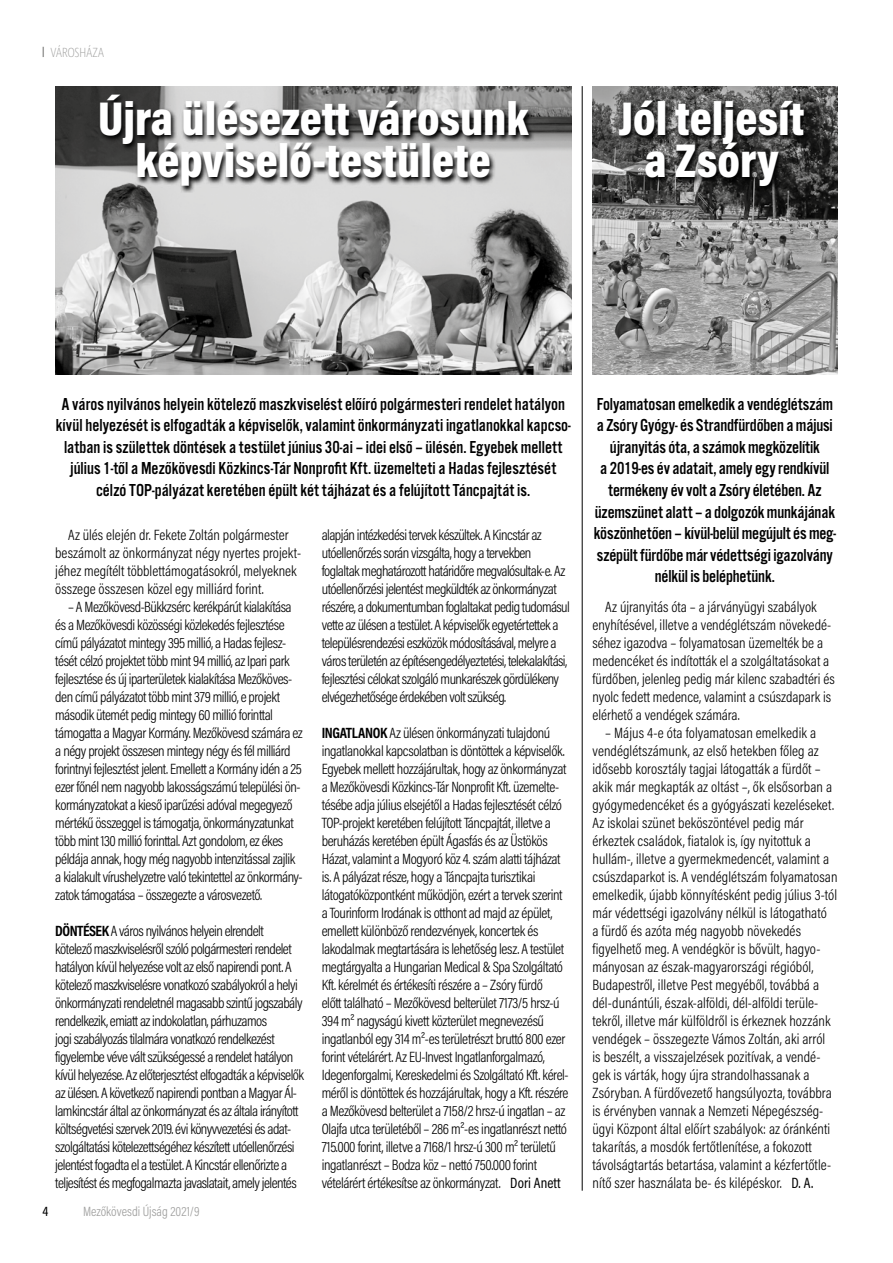
<style>
.page{position:relative;width:893px;height:1263px;background:#fff}
.page>*{position:absolute;margin:0;border:0;box-sizing:border-box;transform-origin:0 0}
.t1{font:900 48px/42px "Acumin Pro Cond";color:#fff;text-align:center}
.t2{font:18px/21.6px "Alternate Got No 3 D";color:#000;text-align:center}
.t3{font:300 15px/18px "Acumin Pro Cond";letter-spacing:-.025em;color:#000}
.t4{font:300 15px/18px "Acumin Pro Cond";letter-spacing:.005em;color:#000}
.t5{font:300 15px/18px "Acumin Pro Cond";color:#000}
.t6{font:300 13.5px "Acumin Pro Cond";color:#9d9d9c}
.t7{font:200 13.5px "Ingra Cd";letter-spacing:-.03em;color:#9d9d9c}
.t8{font:500 13.5px "Acumin Pro Cond";color:#000}
.s1{font-weight:700}
.s2{font-weight:400}
</style>
<div class="page">
<img style="left:592px;top:86px;width:246px;height:288px">
<img style="left:55px;top:86px;width:516px;height:289px">
<svg style="left:98px;top:93px;width:437px;height:100px;background:#767676"></svg>
<hr style="left:582px;top:86px;width:1px;height:1105px;background:#000">
<svg style="left:617px;top:100px;width:194px;height:94px;background:#363635"></svg>
<p class="t7" style="left:50px;top:44px;width:56px">VÁROSHÁZA</p>
<h1 class="t1" style="left:98px;top:96px;width:432px">Újra ülésezett városunk képviselő-testülete</h1>
<h1 class="t1" style="left:618px;top:96px;width:188px">Jól teljesít a Zsóry</h1>
<p class="t2" style="left:56px;top:393px;width:516px">A város nyilvános helyein kötelező maszkviselést előíró polgármesteri rendelet hatályon kívül helyezését is elfogadták a képviselők, valamint önkormányzati ingatlanokkal kapcso&shy;latban is születtek döntések a testület június 30-ai – idei első – ülésén. Egyebek mellett július 1-től a Mezőkövesdi Közkincs-Tár Nonprofit Kft. üzemelteti a Hadas fejlesztését célzó TOP-pályázat keretében épült két tájházat és a felújított Táncpajtát is.</p>
<p class="t5" style="left:55px;top:526px;width:247px;text-indent:13px">Az ülés elején dr. Fekete Zoltán polgármester beszámolt az önkormányzat négy nyertes projekt&shy;jéhez megítélt többlettámogatásokról, melyeknek összege összesen közel egy milliárd forint.</p>
<p class="t3" style="left:55px;top:598px;width:249px;text-indent:13px">– A Mezőkövesd-Bükkzsérc kerékpárút kialakítása és a Mezőkövesdi közösségi közlekedés fejlesztése című pályázatot mintegy 395 millió, a Hadas fejlesz&shy;tését célzó projektet több mint 94 millió, az Ipari park fejlesztése és új iparterületek kialakítása Mezőköves&shy;den című pályázatot több mint 379 millió, e projekt második ütemét pedig mintegy 60 millió forinttal támogatta a Magyar Kormány. Mezőkövesd számára ez a négy projekt összesen mintegy négy és fél milliárd forintnyi fejlesztést jelent. Emellett a Kormány idén a 25 ezer főnél nem nagyobb lakosságszámú települési ön&shy;kormányzatokat a kieső iparűzési adóval megegyező mértékű összeggel is támogatja, önkormányzatunkat több mint 130 millió forinttal. Azt gondolom, ez ékes példája annak, hogy még nagyobb intenzitással zajlik a kialakult vírushelyzetre való tekintettel az önkormány&shy;zatok támogatása – összegezte a városvezető.</p>
<p class="t3" style="left:55px;top:922px;width:250px"><span class="s1">DÖNTÉSEK</span> A város nyilvános helyein elrendelt kötelező maszkviselésről szóló polgármesteri rendelet hatályon kívül helyezése volt az első napirendi pont. A kötelező maszkviselésre vonatkozó szabályokról a helyi önkormányzati rendeletnél magasabb szintű jogszabály rendelkezik, emiatt az indokolatlan, párhuzamos<br>jogi szabályozás tilalmára vonatkozó rendelkezést figyelembe véve vált szükségessé a rendelet hatályon kívül helyezése. Az előterjesztést elfogadták a képviselők az ülésen. A következő napirendi pontban a Magyar Ál&shy;lamkincstár által az önkormányzat és az általa irányított költségvetési szervek 2019. évi könyvvezetési és adat&shy;szolgáltatási kötelezettségéhez készített utóellenőrzési jelentést fogadta el a testület. A Kincstár ellenőrizte a teljesítést és megfogalmazta javaslatait, amely jelentés</p>
<p class="t3" style="left:322px;top:526px;width:249px">alapján intézkedési tervek készültek. A Kincstár az utóellenőrzés során vizsgálta, hogy a tervekben foglaltak meghatározott határidőre megvalósultak-e. Az utóellenőrzési jelentést megküldték az önkormányzat részére, a dokumentumban foglaltakat pedig tudomásul vette az ülésen a testület. A képviselők egyetértettek a településrendezési eszközök módosításával, melyre a város területén az építésengedélyeztetési, telekalakítási, fejlesztési célokat szolgáló munkarészek gördülékeny elvégezhetősége érdekében volt szükség.</p>
<p class="t3" style="left:322px;top:724px;width:248px"><span class="s1">INGATLANOK</span> Az ülésen önkormányzati tulajdonú ingatlanokkal kapcsolatban is döntöttek a képviselők.<br>Egyebek mellett hozzájárultak, hogy az önkormányzat a Mezőkövesdi Közkincs-Tár Nonprofit Kft. üzemelte&shy;tésébe adja július elsejétől a Hadas fejlesztését célzó TOP-projekt keretében felújított Táncpajtát, illetve a beruházás keretében épült Ágasfás és az Üstökös Házat, valamint a Mogyoró köz 4. szám alatti tájházat is. A pályázat része, hogy a Táncpajta turisztikai látogatóközpontként működjön, ezért a tervek szerint a Tourinform Irodának is otthont ad majd az épület, emellett különböző rendezvények, koncertek és lakodalmak megtartására is lehetőség lesz. A testület megtárgyalta a Hungarian Medical &amp; Spa Szolgáltató Kft. kérelmét és értékesíti részére a – Zsóry fürdő<br>előtt található – Mezőkövesd belterület 7173/5 hrsz-ú 394 m² nagyságú kivett közterület megnevezésű ingatlanból egy 314 m²-es területrészt bruttó 800 ezer forint vételárért. Az EU-Invest Ingatlanforgalmazó, Idegenforgalmi, Kereskedelmi és Szolgáltató Kft. kérel&shy;méről is döntöttek és hozzájárultak, hogy a Kft. részére a Mezőkövesd belterület a 7158/2 hrsz-ú ingatlan – az Olajfa utca területéből – 286 m²-es ingatlanrészt nettó 715.000 forint, illetve a 7168/1 hrsz-ú 300 m² területű ingatlanrészt – Bodza köz – nettó 750.000 forint vételárért értékesítse az önkormányzat. <span class="s2">Dori Anett</span></p>
<p class="t8" style="left:43px;top:1202px;width:7px">4</p>
<p class="t6" style="left:83px;top:1202px;width:118px">Mezőkövesdi Újság 2021/9</p>
<p class="t2" style="left:594px;top:393px;width:244px">Folyamatosan emelkedik a vendéglétszám a Zsóry Gyógy- és Strandfürdőben a májusi újranyitás óta, a számok megközelítik<br>a 2019-es év adatait, amely egy rendkívül termékeny év volt a Zsóry életében. Az üzemszünet alatt – a dolgozók munkájának köszönhetően – kívül-belül megújult és meg&shy;szépült fürdőbe már védettségi igazolvány nélkül is beléphetünk.</p>
<p class="t5" style="left:592px;top:598px;width:244px;text-indent:13px">Az újranyitás óta – a járványügyi szabályok enyhítésével, illetve a vendéglétszám növekedé&shy;séhez igazodva – folyamatosan üzemelték be a medencéket és indították el a szolgáltatásokat a fürdőben, jelenleg pedig már kilenc szabadtéri és nyolc fedett medence, valamint a csúszdapark is elérhető a vendégek számára.</p>
<p class="t4" style="left:592px;top:724px;width:247px;text-indent:13px">– Május 4-e óta folyamatosan emelkedik a vendéglétszámunk, az első hetekben főleg az idősebb korosztály tagjai látogatták a fürdőt – akik már megkapták az oltást –, ők elsősorban a gyógymedencéket és a gyógyászati kezeléseket.<br>Az iskolai szünet beköszöntével pedig már érkeztek családok, fiatalok is, így nyitottuk a hullám-, illetve a gyermekmedencét, valamint a csúszdaparkot is. A vendéglétszám folyamatosan emelkedik, újabb könnyítésként pedig július 3-tól már védettségi igazolvány nélkül is látogatható<br>a fürdő és azóta még nagyobb növekedés figyelhető meg. A vendégkör is bővült, hagyo&shy;mányosan az észak-magyarországi régióból, Budapestről, illetve Pest megyéből, továbbá a dél-dunántúli, észak-alföldi, dél-alföldi terüle&shy;tekről, illetve már külföldről is érkeznek hozzánk vendégek – összegezte Vámos Zoltán, aki arról<br>is beszélt, a visszajelzések pozitívak, a vendé&shy;gek is várták, hogy újra strandolhassanak a Zsóryban. A fürdővezető hangsúlyozta, továbbra is érvényben vannak a Nemzeti Népegészség&shy;ügyi Központ által előírt szabályok: az óránkénti takarítás, a mosdók fertőtlenítése, a fokozott távolságtartás betartása, valamint a kézfertőtle&shy;nítő szer használata be- és kilépéskor. <span class="s2">D. A.</span></p>
</div>
